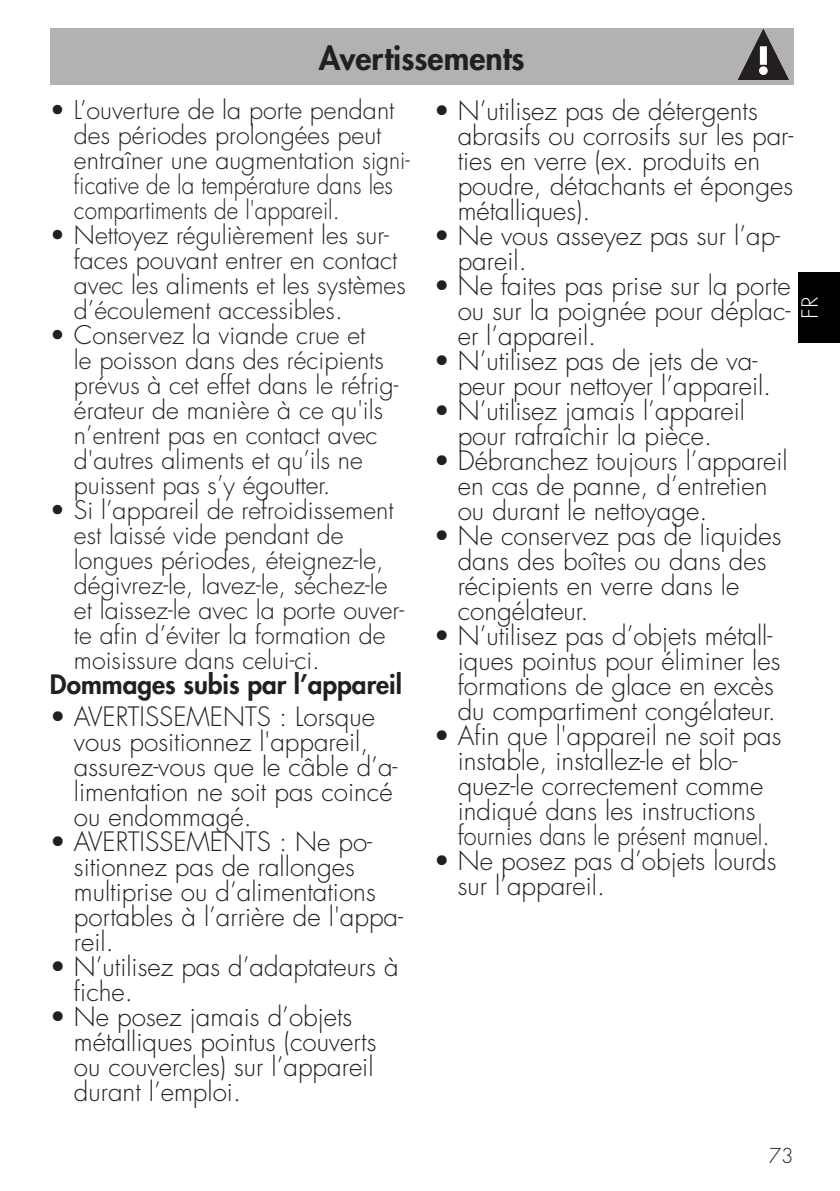
<style>
.page{position:relative;width:840px;height:1191px;background:#fff}
.page>*{position:absolute;margin:0;border:0;box-sizing:border-box;transform-origin:0 0}
.t1{font:800 32px "Futura Std";color:#231f20}
.t2{font:300 26px/25px "Futura Std";color:#231f20}
.t3{font:800 26px "Futura Std";color:#231f20}
.t4{font:300 25px/25px "Futura Std";color:#231f20}
.t5{font:300 21.6px "Futura Std";color:#fff;scale:1.11 1}
.t6{font:300 20px "Futura Std";color:#231f20}
</style>
<div class="page">
<div style="left:797px;top:272px;width:42px;height:70px;background:#000"></div>
<div style="left:50px;top:28px;width:743px;height:57px;background:#b2b2b2"></div>
<svg style="left:738px;top:29px;width:50px;height:51px"></svg>
<p class="t1" style="left:318px;top:38px;width:207px">Avertissements</p>
<p class="t4" style="left:74px;top:98px;width:337px;text-indent:-24px">• L’ouverture de la porte pendant des périodes prolongées peut entraîner une augmentation signi&shy;ficative de la température dans les compartiments de l'appareil.</p>
<p class="t4" style="left:74px;top:223px;width:333px;text-indent:-24px">• Nettoyez régulièrement les sur&shy;faces pouvant entrer en contact avec les aliments et les systèmes d’écoulement accessibles.</p>
<p class="t4" style="left:74px;top:323px;width:326px;text-indent:-24px">• Conservez la viande crue et<br>le poisson dans des récipients prévus à cet effet dans le réfrig&shy;érateur de manière à ce qu'ils n’entrent pas en contact avec d'autres aliments et qu’ils ne puissent pas s’y égoutter.</p>
<p class="t4" style="left:74px;top:498px;width:331px;text-indent:-24px">• Si l’appareil de refroidissement est laissé vide pendant de longues périodes, éteignez-le, dégivrez-le, lavez-le, séchez-le et laissez-le avec la porte ouver&shy;te afin d’éviter la formation de moisissure dans celui-ci.</p>
<p class="t3" style="left:50px;top:668px;width:353px">Dommages subis par l’appareil</p>
<p class="t2" style="left:74px;top:705px;width:325px;text-indent:-24px">• AVERTISSEMENTS : Lorsque vous positionnez l'appareil, assurez-vous que le câble d’a&shy;limentation ne soit pas coincé ou endommagé.</p>
<p class="t2" style="left:74px;top:830px;width:330px;text-indent:-24px">• AVERTISSEMENTS : Ne po&shy;sitionnez pas de rallonges multiprise ou d’alimentations portables à l’arrière de l'appa&shy;reil.</p>
<p class="t2" style="left:74px;top:955px;width:326px;text-indent:-24px">• N’utilisez pas d’adaptateurs à fiche.</p>
<p class="t2" style="left:74px;top:1005px;width:304px;text-indent:-24px">• Ne posez jamais d’objets métalliques pointus (couverts ou couvercles) sur l’appareil durant l’emploi.</p>
<p class="t2" style="left:457px;top:98px;width:337px;text-indent:-24px">• N’utilisez pas de détergents abrasifs ou corrosifs sur les par&shy;ties en verre (ex. produits en poudre, détachants et éponges métalliques).</p>
<p class="t2" style="left:457px;top:223px;width:324px;text-indent:-24px">• Ne vous asseyez pas sur l’ap&shy;pareil.</p>
<p class="t2" style="left:457px;top:273px;width:334px;text-align:justify;text-indent:-24px">• Ne faites pas prise sur la porte ou sur la poignée pour déplac&shy;er l’appareil.</p>
<p class="t2" style="left:457px;top:348px;width:315px;text-indent:-24px">• N’utilisez pas de jets de va&shy;peur pour nettoyer l’appareil.</p>
<p class="t2" style="left:433px;top:398px;width:313px;text-align:center">• N’utilisez jamais l’appareil pour rafraîchir la pièce.</p>
<p class="t2" style="left:457px;top:448px;width:331px;text-indent:-24px">• Débranchez toujours l’appareil en cas de panne, d’entretien ou durant le nettoyage.</p>
<p class="t2" style="left:457px;top:523px;width:325px;text-indent:-24px">• Ne conservez pas de liquides dans des boîtes ou dans des récipients en verre dans le congélateur.</p>
<p class="t2" style="left:457px;top:623px;width:324px;text-indent:-24px">• N’utilisez pas d’objets métall&shy;iques pointus pour éliminer les formations de glace en excès du compartiment congélateur.</p>
<p class="t2" style="left:457px;top:723px;width:325px;text-indent:-24px">• Afin que l'appareil ne soit pas instable, installez-le et blo&shy;quez-le correctement comme indiqué dans les instructions fournies dans le présent manuel.</p>
<p class="t2" style="left:457px;top:848px;width:320px;text-indent:-24px">• Ne posez pas d’objets lourds sur l’appareil.</p>
<p class="t5" style="left:796px;top:318px;width:22px;rotate:-90deg">FR</p>
<p class="t6" style="left:768px;top:1143px;width:26px">73</p>
</div>
